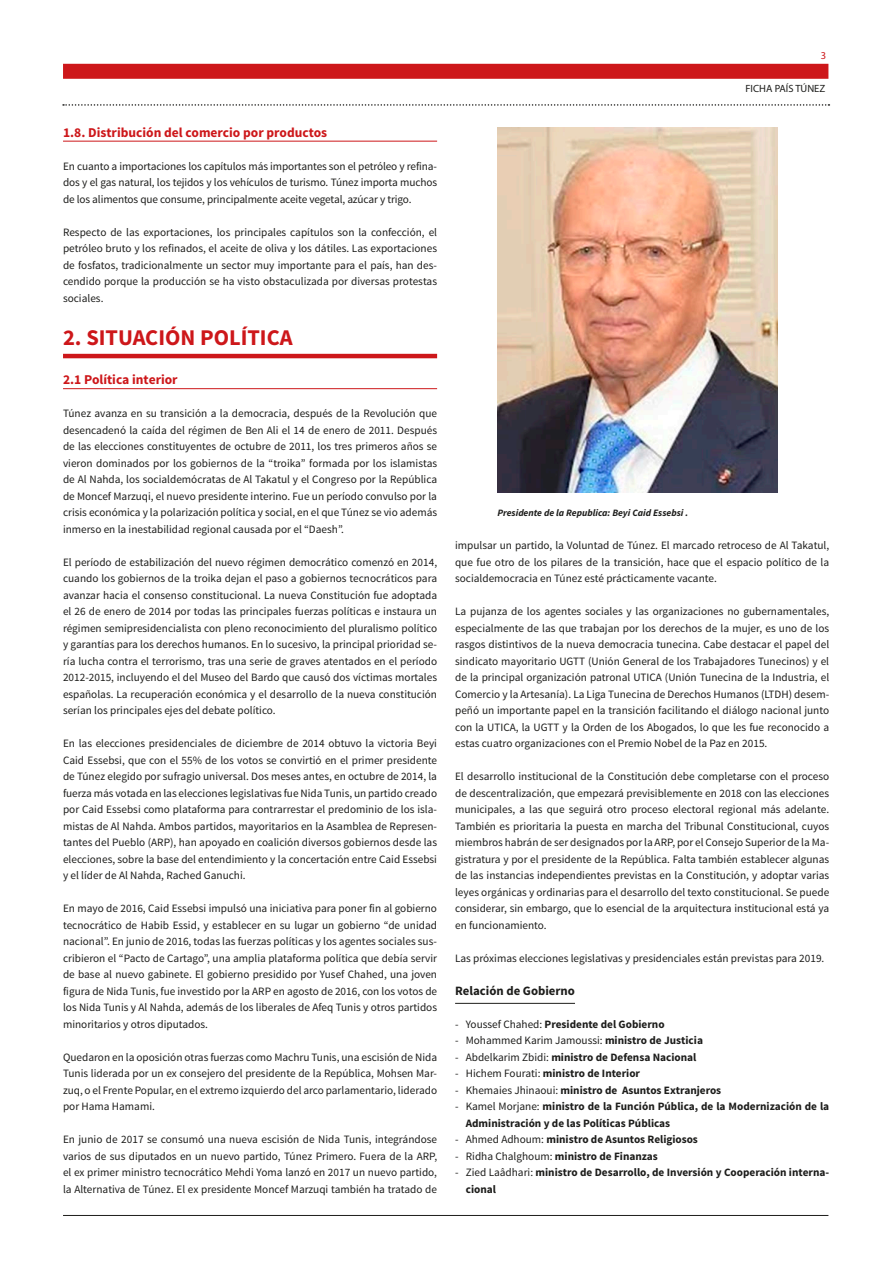
<style>
.page{position:relative;width:893px;height:1263px;background:#fff}
.page>*{position:absolute;margin:0;border:0;box-sizing:border-box;transform-origin:0 0}
.TITULO_1º_NIVEL{font:700 22.5px "Source Sans Pro";color:#cd171a}
.TITULO_2º_NIVEL{font:700 13.5px "Source Sans Pro";color:#cd171a}
.TITULO_3º_NIVEL{font:700 12.75px "Source Sans Pro";color:#1d1d1b}
.TEXTO_NORMAL{font:11.25px/16.5px "Source Sans Pro";color:#1d1d1b;text-align:justify}
.TEXTO_NORMAL-2{font:700 11.25px/16.5px "Source Sans Pro";color:#1d1d1b}
.t1{font:10.5px "Myriad Pro";color:#1d1d1b}
.t2{font:10.5px "Myriad Pro";color:#cd171a}
.TEXTO_PIE_DE_FOTO{font:italic 700 9.75px "Source Sans Pro";color:#1d1d1b}
.s1{font-weight:400}
.s2{font-weight:700}
</style>
<div class="page">
<div style="left:63px;top:64px;width:765px;height:15px;background:#cd171a"></div>
<hr style="left:63px;top:1215px;width:765px;height:1px;background:#1d1d1b">
<svg style="left:63px;top:104px;width:766px;height:2px"></svg>
<hr style="left:63px;top:141px;width:374px;height:1px;background:#cd171a">
<hr style="left:63px;top:354px;width:374px;height:4px;background:#cd171a">
<hr style="left:63px;top:388px;width:374px;height:1px;background:#cd171a">
<hr style="left:455px;top:1003px;width:120px;height:1px;background:#1d1d1b">
<img style="left:497px;top:128px;width:281px;height:365px">
<p class="TITULO_2º_NIVEL" style="left:63px;top:123px;width:266px">1.8. Distribución del comercio por productos</p>
<p class="TEXTO_NORMAL" style="left:63px;top:158px;width:376px">En cuanto a importaciones los capítulos más importantes son el petróleo y refina&shy;dos y el gas natural, los tejidos y los vehículos de turismo. Túnez importa muchos de los alimentos que consume, principalmente aceite vegetal, azúcar y trigo.</p>
<p class="TEXTO_NORMAL" style="left:63px;top:224px;width:376px">Respecto de las exportaciones, los principales capítulos son la confección, el petróleo bruto y los refinados, el aceite de oliva y los dátiles. Las exportaciones de fosfatos, tradicionalmente un sector muy importante para el país, han des&shy;cendido porque la producción se ha visto obstaculizada por diversas protestas sociales.</p>
<p class="TITULO_1º_NIVEL" style="left:63px;top:323px;width:231px">2. SITUACIÓN POLÍTICA</p>
<p class="TITULO_2º_NIVEL" style="left:63px;top:371px;width:116px">2.1 Política interior</p>
<p class="TEXTO_NORMAL" style="left:63px;top:405px;width:376px">Túnez avanza en su transición a la democracia, después de la Revolución que desencadenó la caída del régimen de Ben Ali el 14 de enero de 2011. Después de las elecciones constituyentes de octubre de 2011, los tres primeros años se vieron dominados por los gobiernos de la “troika” formada por los islamistas de Al Nahda, los socialdemócratas de Al Takatul y el Congreso por la República de Moncef Marzuqi, el nuevo presidente interino. Fue un período convulso por la crisis económica y la polarización política y social, en el que Túnez se vio además inmerso en la inestabilidad regional causada por el “Daesh”.</p>
<p class="TEXTO_NORMAL" style="left:63px;top:554px;width:376px">El período de estabilización del nuevo régimen democrático comenzó en 2014, cuando los gobiernos de la troika dejan el paso a gobiernos tecnocráticos para avanzar hacia el consenso constitucional. La nueva Constitución fue adoptada el 26 de enero de 2014 por todas las principales fuerzas políticas e instaura un régimen semipresidencialista con pleno reconocimiento del pluralismo político y garantías para los derechos humanos. En lo sucesivo, la principal prioridad se&shy;ría lucha contra el terrorismo, tras una serie de graves atentados en el período 2012-2015, incluyendo el del Museo del Bardo que causó dos víctimas mortales españolas. La recuperación económica y el desarrollo de la nueva constitución serían los principales ejes del debate político.</p>
<p class="TEXTO_NORMAL" style="left:63px;top:735px;width:376px">En las elecciones presidenciales de diciembre de 2014 obtuvo la victoria Beyi Caid Essebsi, que con el 55% de los votos se convirtió en el primer presidente de Túnez elegido por sufragio universal. Dos meses antes, en octubre de 2014, la fuerza más votada en las elecciones legislativas fue Nida Tunis, un partido creado por Caid Essebsi como plataforma para contrarrestar el predominio de los isla&shy;mistas de Al Nahda. Ambos partidos, mayoritarios en la Asamblea de Represen&shy;tantes del Pueblo (ARP), han apoyado en coalición diversos gobiernos desde las elecciones, sobre la base del entendimiento y la concertación entre Caid Essebsi y el líder de Al Nahda, Rached Ganuchi.</p>
<p class="TEXTO_NORMAL" style="left:63px;top:900px;width:376px">En mayo de 2016, Caid Essebsi impulsó una iniciativa para poner fin al gobierno tecnocrático de Habib Essid, y establecer en su lugar un gobierno “de unidad nacional”. En junio de 2016, todas las fuerzas políticas y los agentes sociales sus&shy;cribieron el “Pacto de Cartago”, una amplia plataforma política que debía servir de base al nuevo gabinete. El gobierno presidido por Yusef Chahed, una joven figura de Nida Tunis, fue investido por la ARP en agosto de 2016, con los votos de los Nida Tunis y Al Nahda, además de los liberales de Afeq Tunis y otros partidos minoritarios y otros diputados.</p>
<p class="TEXTO_NORMAL" style="left:63px;top:1049px;width:376px">Quedaron en la oposición otras fuerzas como Machru Tunis, una escisión de Nida Tunis liderada por un ex consejero del presidente de la República, Mohsen Mar&shy;zuq, o el Frente Popular, en el extremo izquierdo del arco parlamentario, liderado por Hama Hamami.</p>
<p class="TEXTO_NORMAL" style="left:63px;top:1131px;width:376px">En junio de 2017 se consumó una nueva escisión de Nida Tunis, integrándose varios de sus diputados en un nuevo partido, Túnez Primero. Fuera de la ARP, el ex primer ministro tecnocrático Mehdi Yoma lanzó en 2017 un nuevo partido, la Alternativa de Túnez. El ex presidente Moncef Marzuqi también ha tratado de</p>
<p class="t2" style="left:821px;top:49px;width:7px">3</p>
<p class="t1" style="left:745px;top:82px;width:81px">FICHA PAÍS TÚNEZ</p>
<p class="TEXTO_PIE_DE_FOTO" style="left:497px;top:507px;width:192px">Presidente de la Republica: Beyi Caid Essebsi .</p>
<p class="TEXTO_NORMAL" style="left:455px;top:537px;width:376px">impulsar un partido, la Voluntad de Túnez. El marcado retroceso de Al Takatul, que fue otro de los pilares de la transición, hace que el espacio político de la socialdemocracia en Túnez esté prácticamente vacante.</p>
<p class="TEXTO_NORMAL" style="left:455px;top:603px;width:376px">La pujanza de los agentes sociales y las organizaciones no gubernamentales, especialmente de las que trabajan por los derechos de la mujer, es uno de los rasgos distintivos de la nueva democracia tunecina. Cabe destacar el papel del sindicato mayoritario UGTT (Unión General de los Trabajadores Tunecinos) y el de la principal organización patronal UTICA (Unión Tunecina de la Industria, el Comercio y la Artesanía). La Liga Tunecina de Derechos Humanos (LTDH) desem&shy;peñó un importante papel en la transición facilitando el diálogo nacional junto con la UTICA, la UGTT y la Orden de los Abogados, lo que les fue reconocido a estas cuatro organizaciones con el Premio Nobel de la Paz en 2015.</p>
<p class="TEXTO_NORMAL" style="left:455px;top:768px;width:376px">El desarrollo institucional de la Constitución debe completarse con el proceso de descentralización, que empezará previsiblemente en 2018 con las elecciones municipales, a las que seguirá otro proceso electoral regional más adelante.<br>También es prioritaria la puesta en marcha del Tribunal Constitucional, cuyos miembros habrán de ser designados por la ARP, por el Consejo Superior de la Ma&shy;gistratura y por el presidente de la República. Falta también establecer algunas de las instancias independientes previstas en la Constitución, y adoptar varias leyes orgánicas y ordinarias para el desarrollo del texto constitucional. Se puede considerar, sin embargo, que lo esencial de la arquitectura institucional está ya en funcionamiento.</p>
<p class="TEXTO_NORMAL" style="left:455px;top:950px;width:371px">Las próximas elecciones legislativas y presidenciales están previstas para 2019.</p>
<p class="TITULO_3º_NIVEL" style="left:455px;top:982px;width:121px">Relación de Gobierno</p>
<p class="TEXTO_NORMAL-2" style="left:455px;top:1016px;width:211px"><span class="s1">- Youssef Chahed:</span> Presidente del Gobierno</p>
<p class="TEXTO_NORMAL" style="left:455px;top:1032px;width:249px">- Mohammed Karim Jamoussi: <span class="s2">ministro de Justicia</span></p>
<p class="TEXTO_NORMAL-2" style="left:455px;top:1049px;width:243px"><span class="s1">- Abdelkarim Zbidi:</span> ministro de Defensa Nacional</p>
<p class="TEXTO_NORMAL-2" style="left:455px;top:1065px;width:186px"><span class="s1">- Hichem Fourati:</span> ministro de Interior</p>
<p class="TEXTO_NORMAL-2" style="left:455px;top:1082px;width:268px"><span class="s1">- Khemaies Jhinaoui:</span> ministro de Asuntos Extranjeros</p>
<p class="TEXTO_NORMAL-2" style="left:466px;top:1098px;width:365px;text-indent:-11px"><span class="s1">- Kamel Morjane:</span> ministro de la Función Pública, de la Modernización de la<br>Administración y de las Políticas Públicas</p>
<p class="TEXTO_NORMAL-2" style="left:455px;top:1131px;width:244px"><span class="s1">- Ahmed Adhoum:</span> ministro de Asuntos Religiosos</p>
<p class="TEXTO_NORMAL-2" style="left:455px;top:1148px;width:204px"><span class="s1">- Ridha Chalghoum:</span> ministro de Finanzas</p>
<p class="TEXTO_NORMAL-2" style="left:466px;top:1164px;width:365px;text-indent:-11px"><span class="s1">- Zied Laâdhari:</span> ministro de Desarrollo, de Inversión y Cooperación interna&shy;cional</p>
</div>
